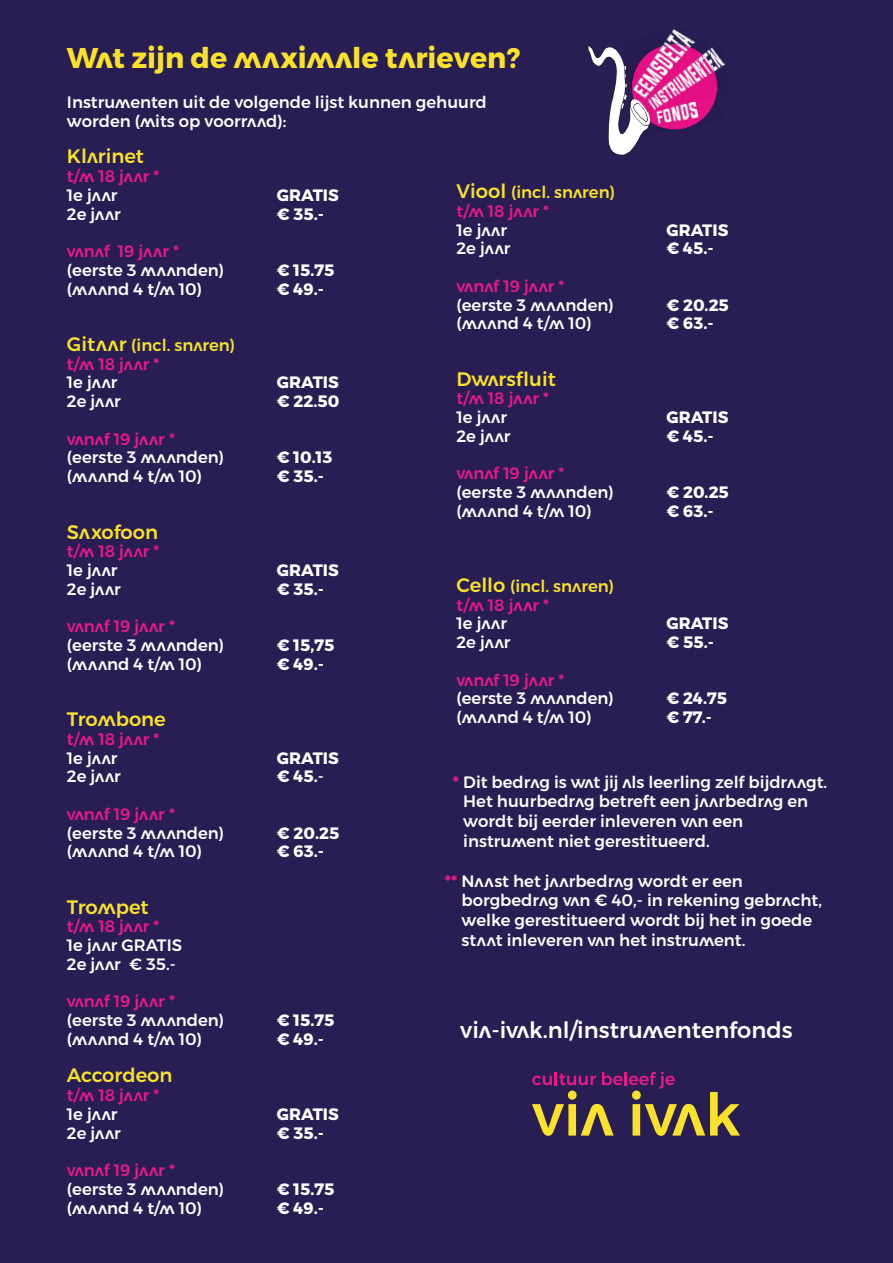
<style>
.page{position:relative;width:893px;height:1263px;background:#281e53}
.page>*{position:absolute;margin:0;border:0;box-sizing:border-box;transform-origin:0 0}
.t1{font:700 28.5px "Ivak";color:#f9e229}
.t2{font:500 22.5px "Ivak";color:#fff}
.t3{font:500 19.5px "Ivak";color:#f9e229}
.t4{font:500 16.5px/19.8px "Ivak";color:#fff}
.t5{font:700 16.5px "Ivak";color:#fff}
.t6{font:500 16.5px "Ivak";color:#e91987}
.t7{font:500 16.5px/18.8px "Ivak";color:#f9e229}
.s1{font-size:19.5px}
.s2{color:#e91987}
.s3{font-weight:500}
.s4{font-weight:700;color:#e91987}
</style>
<div class="page">
<svg style="left:532px;top:1071px;width:208px;height:65px"></svg>
<img style="left:721px;top:59px;width:4px;height:8px">
<img style="left:666px;top:29px;width:26px;height:11px">
<img style="left:666px;top:40px;width:28px;height:1px">
<svg style="left:588px;top:41px;width:133px;height:115px"></svg>
<h1 class="t1" style="left:67px;top:35px;width:455px">Wat zijn de maximale tarieven?</h1>
<p class="t4" style="left:67px;top:92px;width:421px">Instrumenten uit de volgende lijst kunnen gehuurd worden (mits op voorraad):</p>
<p class="t3" style="left:67px;top:141px;width:79px">Klarinet</p>
<p class="t6" style="left:67px;top:163px;width:94px">t/m 18 jaar *</p>
<p class="t4" style="left:67px;top:185px;width:52px">1e jaar</p>
<p class="t5" style="left:277px;top:182px;width:63px">GRATIS</p>
<p class="t4" style="left:67px;top:204px;width:55px">2e jaar</p>
<p class="t5" style="left:277px;top:201px;width:48px">€ 35.-</p>
<p class="t6" style="left:67px;top:238px;width:113px">vanaf 19 jaar *</p>
<p class="t4" style="left:67px;top:260px;width:159px">(eerste 3 maanden)</p>
<p class="t5" style="left:277px;top:257px;width:59px">€ 15.75</p>
<p class="t4" style="left:67px;top:279px;width:137px">(maand 4 t/m 10)</p>
<p class="t5" style="left:277px;top:276px;width:49px">€ 49.-</p>
<p class="t7" style="left:67px;top:336px;width:170px"><span class="s1">Gitaar</span> (incl. snaren) <span class="s2">t/m 18 jaar *</span></p>
<p class="t4" style="left:67px;top:373px;width:52px">1e jaar</p>
<p class="t5" style="left:277px;top:369px;width:63px">GRATIS</p>
<p class="t4" style="left:67px;top:391px;width:55px">2e jaar</p>
<p class="t5" style="left:277px;top:388px;width:64px">€ 22.50</p>
<p class="t6" style="left:67px;top:426px;width:109px">vanaf 19 jaar *</p>
<p class="t4" style="left:67px;top:448px;width:159px">(eerste 3 maanden)</p>
<p class="t5" style="left:277px;top:444px;width:57px">€ 10.13</p>
<p class="t4" style="left:67px;top:466px;width:137px">(maand 4 t/m 10)</p>
<p class="t5" style="left:277px;top:463px;width:48px">€ 35.-</p>
<p class="t3" style="left:67px;top:516px;width:93px">Saxofoon</p>
<p class="t6" style="left:67px;top:538px;width:94px">t/m 18 jaar *</p>
<p class="t4" style="left:67px;top:560px;width:52px">1e jaar</p>
<p class="t5" style="left:277px;top:557px;width:63px">GRATIS</p>
<p class="t4" style="left:67px;top:579px;width:55px">2e jaar</p>
<p class="t5" style="left:277px;top:576px;width:48px">€ 35.-</p>
<p class="t6" style="left:67px;top:613px;width:109px">vanaf 19 jaar *</p>
<p class="t4" style="left:67px;top:635px;width:159px">(eerste 3 maanden)</p>
<p class="t5" style="left:277px;top:632px;width:59px">€ 15,75</p>
<p class="t4" style="left:67px;top:654px;width:137px">(maand 4 t/m 10)</p>
<p class="t5" style="left:277px;top:651px;width:49px">€ 49.-</p>
<p class="t3" style="left:67px;top:704px;width:100px">Trombone</p>
<p class="t6" style="left:67px;top:726px;width:94px">t/m 18 jaar *</p>
<p class="t4" style="left:67px;top:748px;width:52px">1e jaar</p>
<p class="t5" style="left:277px;top:744px;width:63px">GRATIS</p>
<p class="t4" style="left:67px;top:766px;width:55px">2e jaar</p>
<p class="t5" style="left:277px;top:763px;width:48px">€ 45.<span class="s3">-</span></p>
<p class="t6" style="left:67px;top:801px;width:109px">vanaf 19 jaar *</p>
<p class="t4" style="left:67px;top:823px;width:159px">(eerste 3 maanden)</p>
<p class="t5" style="left:277px;top:819px;width:64px">€ 20.25</p>
<p class="t4" style="left:67px;top:841px;width:137px">(maand 4 t/m 10)</p>
<p class="t5" style="left:277px;top:838px;width:49px">€ 63.-</p>
<p class="t3" style="left:67px;top:891px;width:83px">Trompet</p>
<p class="t6" style="left:67px;top:913px;width:94px">t/m 18 jaar *</p>
<p class="t4" style="left:67px;top:936px;width:117px;line-height:18.8px">1e jaar GRATIS<br>2e jaar € 35.-</p>
<p class="t6" style="left:67px;top:988px;width:109px">vanaf 19 jaar *</p>
<p class="t4" style="left:67px;top:1010px;width:159px">(eerste 3 maanden)</p>
<p class="t5" style="left:277px;top:1007px;width:59px">€ 15.75</p>
<p class="t4" style="left:67px;top:1029px;width:137px">(maand 4 t/m 10)</p>
<p class="t5" style="left:277px;top:1026px;width:49px">€ 49.-</p>
<p class="t3" style="left:67px;top:1060px;width:107px">Accordeon</p>
<p class="t6" style="left:67px;top:1082px;width:94px">t/m 18 jaar *</p>
<p class="t4" style="left:67px;top:1104px;width:52px">1e jaar</p>
<p class="t5" style="left:277px;top:1101px;width:63px">GRATIS</p>
<p class="t4" style="left:67px;top:1123px;width:55px">2e jaar</p>
<p class="t5" style="left:277px;top:1119px;width:48px">€ 35.-</p>
<p class="t6" style="left:67px;top:1157px;width:109px">vanaf 19 jaar *</p>
<p class="t4" style="left:67px;top:1179px;width:159px">(eerste 3 maanden)</p>
<p class="t5" style="left:277px;top:1176px;width:59px">€ 15.75</p>
<p class="t4" style="left:67px;top:1198px;width:137px">(maand 4 t/m 10)</p>
<p class="t5" style="left:277px;top:1194px;width:49px">€ 49.-</p>
<p class="t7" style="left:457px;top:183px;width:160px"><span class="s1">Viool</span> (incl. snaren) <span class="s2">t/m 18 jaar *</span></p>
<p class="t4" style="left:457px;top:220px;width:52px">1e jaar</p>
<p class="t5" style="left:667px;top:216px;width:63px">GRATIS</p>
<p class="t4" style="left:457px;top:238px;width:55px">2e jaar</p>
<p class="t5" style="left:667px;top:235px;width:49px">€ 45.-</p>
<p class="t6" style="left:457px;top:273px;width:109px">vanaf 19 jaar *</p>
<p class="t4" style="left:457px;top:295px;width:159px">(eerste 3 maanden)</p>
<p class="t5" style="left:667px;top:291px;width:64px">€ 20.25</p>
<p class="t4" style="left:457px;top:313px;width:137px">(maand 4 t/m 10)</p>
<p class="t5" style="left:667px;top:310px;width:49px">€ 63.-</p>
<p class="t3" style="left:457px;top:363px;width:101px">Dwarsfluit</p>
<p class="t6" style="left:457px;top:386px;width:94px">t/m 18 jaar *</p>
<p class="t4" style="left:457px;top:407px;width:52px">1e jaar</p>
<p class="t5" style="left:667px;top:404px;width:63px">GRATIS</p>
<p class="t4" style="left:457px;top:426px;width:55px">2e jaar</p>
<p class="t5" style="left:667px;top:423px;width:49px">€ 45.-</p>
<p class="t6" style="left:457px;top:461px;width:109px">vanaf 19 jaar *</p>
<p class="t4" style="left:457px;top:482px;width:159px">(eerste 3 maanden)</p>
<p class="t5" style="left:667px;top:479px;width:64px">€ 20.25</p>
<p class="t4" style="left:457px;top:501px;width:137px">(maand 4 t/m 10)</p>
<p class="t5" style="left:667px;top:498px;width:49px">€ 63.-</p>
<p class="t7" style="left:457px;top:576px;width:159px"><span class="s1">Cello</span> (incl. snaren) <span class="s2">t/m 18 jaar *</span></p>
<p class="t4" style="left:457px;top:613px;width:52px">1e jaar</p>
<p class="t5" style="left:667px;top:610px;width:63px">GRATIS</p>
<p class="t4" style="left:457px;top:632px;width:55px">2e jaar</p>
<p class="t5" style="left:667px;top:629px;width:49px">€ 55.-</p>
<p class="t6" style="left:457px;top:667px;width:109px">vanaf 19 jaar *</p>
<p class="t4" style="left:457px;top:688px;width:159px">(eerste 3 maanden)</p>
<p class="t5" style="left:667px;top:685px;width:62px">€ 24.75</p>
<p class="t4" style="left:457px;top:707px;width:137px">(maand 4 t/m 10)</p>
<p class="t5" style="left:667px;top:704px;width:47px">€ 77.-</p>
<p class="t4" style="left:463px;top:772px;width:366px;text-indent:-10px"><span class="s4">*</span> Dit bedrag is wat jij als leerling zelf bijdraagt.<br>Het huurbedrag betreft een jaarbedrag en wordt bij eerder inleveren van een instrument niet gerestitueerd.</p>
<p class="t4" style="left:461px;top:871px;width:362px;text-indent:-17px"><span class="s4">**</span> Naast het jaarbedrag wordt er een borgbedrag van € 40,- in rekening gebracht, welke gerestitueerd wordt bij het in goede staat inleveren van het instrument.</p>
<h2 class="t2" style="left:460px;top:1012px;width:334px">via-ivak.nl/instrumentenfonds</h2>
</div>
